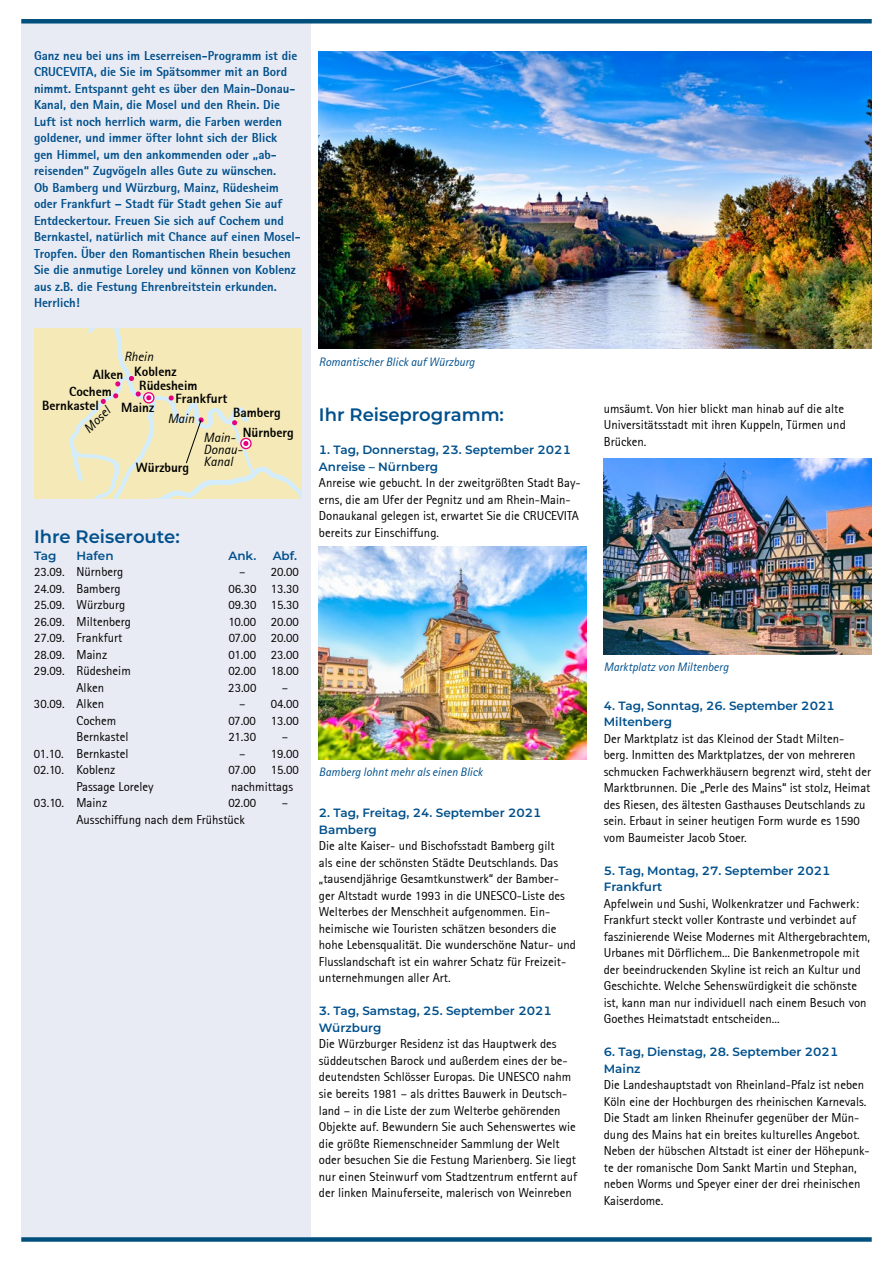
<style>
.page{position:relative;width:893px;height:1263px;background:#fff}
.page>*{position:absolute;margin:0;border:0;box-sizing:border-box;transform-origin:0 0}
.t1{font:600 18px "Montserrat";color:#00508c}
.t2{font:800 13.2px "Rotis Sans Serif";color:#000}
.t3{font:italic 13.2px/17px "Rotis Sans Serif";color:#000}
.t4{font:12.75px/16.5px "Rotis Sans Serif";color:#000}
.t5{font:800 12.75px/16.5px "Rotis Sans Serif";color:#00508c}
.t6{font:600 12px/16.5px "Montserrat";color:#00508c}
.t7{font:italic 12px "Rotis Sans Serif";color:#00508c}
.s1{font-weight:800;font-style:normal}
</style>
<div class="page">
<div style="left:21px;top:24px;width:289px;height:1213px;background:#e9ebf4"></div>
<div style="left:21px;top:19px;width:851px;height:5px;background:#004f7c"></div>
<div style="left:21px;top:1237px;width:851px;height:5px;background:#004f7c"></div>
<img style="left:319px;top:51px;width:553px;height:298px">
<svg style="left:34px;top:328px;width:268px;height:171px;background:#f2e8bb"></svg>
<img style="left:319px;top:546px;width:268px;height:213px">
<img style="left:604px;top:459px;width:268px;height:195px">
<p class="t5" style="left:34px;top:47px;width:268px">Ganz neu bei uns im Leserreisen-Programm ist die CRUCEVITA, die Sie im Spätsommer mit an Bord nimmt. Entspannt geht es über den Main-Donau-Kanal, den Main, die Mosel und den Rhein. Die Luft ist noch herrlich warm, die Farben werden goldener, und immer öfter lohnt sich der Blick<br>gen Himmel, um den ankommenden oder „ab&shy;reisenden“ Zugvögeln alles Gute zu wünschen.<br>Ob Bamberg und Würzburg, Mainz, Rüdesheim oder Frankfurt – Stadt für Stadt gehen Sie auf Entdeckertour. Freuen Sie sich auf Cochem und Bernkastel, natürlich mit Chance auf einen Mosel-Tropfen. Über den Romantischen Rhein besuchen Sie die anmutige Loreley und können von Koblenz aus z.B. die Festung Ehrenbreitstein erkunden.<br>Herrlich!</p>
<p class="t3" style="left:124px;top:348px;width:31px">Rhein</p>
<p class="t2" style="left:134px;top:363px;width:44px">Koblenz</p>
<p class="t2" style="left:93px;top:366px;width:32px">Alken</p>
<p class="t2" style="left:42px;top:398px;width:58px">Bernkastel</p>
<p class="t2" style="left:121px;top:400px;width:34px">Mainz</p>
<p class="t2" style="left:139px;top:377px;width:60px">Rüdesheim</p>
<p class="t2" style="left:69px;top:383px;width:44px">Cochem</p>
<p class="t2" style="left:175px;top:390px;width:53px">Frankfurt</p>
<p class="t3" style="left:80px;top:424px;width:32px;rotate:-44deg">Mosel</p>
<p class="t2" style="left:233px;top:404px;width:49px">Bamberg</p>
<p class="t3" style="left:168px;top:410px;width:28px">Main</p>
<p class="t3" style="left:204px;top:424px;width:92px">Main- <span class="s1">Nürnberg<br></span>Donau-</p>
<p class="t3" style="left:204px;top:453px;width:31px">Kanal</p>
<p class="t2" style="left:136px;top:459px;width:55px">Würzburg</p>
<h1 class="t1" style="left:34px;top:524px;width:147px">Ihre Reiseroute:</h1>
<p class="t6" style="left:34px;top:546px;width:24px">Tag</p>
<p class="t6" style="left:77px;top:546px;width:39px">Hafen</p>
<p class="t6" style="left:228px;top:546px;width:29px">Ank.</p>
<p class="t6" style="left:273px;top:546px;width:26px">Abf.</p>
<p class="t4" style="left:34px;top:563px;width:91px">23.09. Nürnberg</p>
<p class="t4" style="left:239px;top:563px;width:61px">– 20.00</p>
<p class="t4" style="left:34px;top:580px;width:88px">24.09. Bamberg</p>
<p class="t4" style="left:228px;top:580px;width:72px">06.30 13.30</p>
<p class="t4" style="left:34px;top:596px;width:93px">25.09. Würzburg</p>
<p class="t4" style="left:228px;top:596px;width:72px">09.30 15.30</p>
<p class="t4" style="left:34px;top:613px;width:99px">26.09. Miltenberg</p>
<p class="t4" style="left:229px;top:613px;width:72px">10.00 20.00</p>
<p class="t4" style="left:34px;top:629px;width:90px">27.09. Frankfurt</p>
<p class="t4" style="left:229px;top:629px;width:72px">07.00 20.00</p>
<p class="t4" style="left:34px;top:646px;width:75px">28.09. Mainz</p>
<p class="t4" style="left:229px;top:646px;width:72px">01.00 23.00</p>
<p class="t4" style="left:34px;top:662px;width:98px">29.09. Rüdesheim</p>
<p class="t4" style="left:228px;top:662px;width:72px">02.00 18.00</p>
<p class="t4" style="left:76px;top:679px;width:29px">Alken</p>
<p class="t4" style="left:228px;top:679px;width:30px">23.00</p>
<p class="t4" style="left:282px;top:679px;width:8px">–</p>
<p class="t4" style="left:34px;top:695px;width:72px">30.09. Alken</p>
<p class="t4" style="left:239px;top:695px;width:61px">– 04.00</p>
<p class="t4" style="left:76px;top:712px;width:41px">Cochem</p>
<p class="t4" style="left:229px;top:712px;width:72px">07.00 13.00</p>
<p class="t4" style="left:76px;top:728px;width:53px">Bernkastel</p>
<p class="t4" style="left:229px;top:728px;width:29px">21.30</p>
<p class="t4" style="left:282px;top:728px;width:8px">–</p>
<p class="t4" style="left:34px;top:745px;width:96px">01.10. Bernkastel</p>
<p class="t4" style="left:239px;top:745px;width:61px">– 19.00</p>
<p class="t4" style="left:34px;top:761px;width:83px">02.10. Koblenz</p>
<p class="t4" style="left:229px;top:761px;width:72px">07.00 15.00</p>
<p class="t4" style="left:76px;top:778px;width:79px">Passage Loreley</p>
<p class="t4" style="left:231px;top:778px;width:63px">nachmittags</p>
<p class="t4" style="left:34px;top:794px;width:75px">03.10. Mainz</p>
<p class="t4" style="left:228px;top:794px;width:29px">02.00</p>
<p class="t4" style="left:282px;top:794px;width:8px">–</p>
<p class="t4" style="left:76px;top:811px;width:170px">Ausschiffung nach dem Frühstück</p>
<p class="t7" style="left:319px;top:354px;width:157px">Romantischer Blick auf Würzburg</p>
<h1 class="t1" style="left:319px;top:402px;width:187px">Ihr Reiseprogramm:</h1>
<p class="t6" style="left:319px;top:441px;width:254px">1. Tag, Donnerstag, 23. September 2021<br>Anreise – Nürnberg</p>
<p class="t4" style="left:319px;top:475px;width:263px">Anreise wie gebucht. In der zweitgrößten Stadt Bay&shy;erns, die am Ufer der Pegnitz und am Rhein-Main-Donaukanal gelegen ist, erwartet Sie die CRUCEVITA bereits zur Einschiffung.</p>
<p class="t7" style="left:319px;top:765px;width:165px">Bamberg lohnt mehr als einen Blick</p>
<p class="t6" style="left:319px;top:804px;width:224px">2. Tag, Freitag, 24. September 2021<br>Bamberg</p>
<p class="t4" style="left:319px;top:838px;width:259px">Die alte Kaiser- und Bischofsstadt Bamberg gilt<br>als eine der schönsten Städte Deutschlands. Das „tausendjährige Gesamtkunstwerk“ der Bamber&shy;ger Altstadt wurde 1993 in die UNESCO-Liste des Welterbes der Menschheit aufgenommen. Ein&shy;heimische wie Touristen schätzen besonders die hohe Lebensqualität. Die wunderschöne Natur- und Flusslandschaft ist ein wahrer Schatz für Freizeit&shy;unternehmungen aller Art.</p>
<p class="t6" style="left:319px;top:1002px;width:234px">3. Tag, Samstag, 25. September 2021<br>Würzburg</p>
<p class="t4" style="left:319px;top:1036px;width:260px">Die Würzburger Residenz ist das Hauptwerk des süddeutschen Barock und außerdem eines der be&shy;deutendsten Schlösser Europas. Die UNESCO nahm sie bereits 1981 – als drittes Bauwerk in Deutsch&shy;land – in die Liste der zum Welterbe gehörenden Objekte auf. Bewundern Sie auch Sehenswertes wie die größte Riemenschneider Sammlung der Welt oder besuchen Sie die Festung Marienberg. Sie liegt nur einen Steinwurf vom Stadtzentrum entfernt auf der linken Mainuferseite, malerisch von Weinreben</p>
<p class="t4" style="left:604px;top:400px;width:243px">umsäumt. Von hier blickt man hinab auf die alte<br>Universitätsstadt mit ihren Kuppeln, Türmen und<br>Brücken.</p>
<p class="t7" style="left:604px;top:660px;width:126px">Marktplatz von Miltenberg</p>
<p class="t6" style="left:604px;top:697px;width:233px">4. Tag, Sonntag, 26. September 2021<br>Miltenberg</p>
<p class="t4" style="left:604px;top:730px;width:269px">Der Marktplatz ist das Kleinod der Stadt Milten&shy;berg. Inmitten des Marktplatzes, der von mehreren schmucken Fachwerkhäusern begrenzt wird, steht der Marktbrunnen. Die „Perle des Mains“ ist stolz, Heimat des Riesen, des ältesten Gasthauses Deutschlands zu sein. Erbaut in seiner heutigen Form wurde es 1590 vom Baumeister Jacob Stoer.</p>
<p class="t6" style="left:604px;top:862px;width:228px">5. Tag, Montag, 27. September 2021<br>Frankfurt</p>
<p class="t4" style="left:604px;top:895px;width:268px">Apfelwein und Sushi, Wolkenkratzer und Fachwerk:<br>Frankfurt steckt voller Kontraste und verbindet auf faszinierende Weise Modernes mit Althergebrachtem, Urbanes mit Dörflichem... Die Bankenmetropole mit der beeindruckenden Skyline ist reich an Kultur und Geschichte. Welche Sehenswürdigkeit die schönste ist, kann man nur individuell nach einem Besuch von Goethes Heimatstadt entscheiden...</p>
<p class="t6" style="left:604px;top:1043px;width:236px">6. Tag, Dienstag, 28. September 2021<br>Mainz</p>
<p class="t4" style="left:604px;top:1077px;width:267px">Die Landeshauptstadt von Rheinland-Pfalz ist neben Köln eine der Hochburgen des rheinischen Karnevals.<br>Die Stadt am linken Rheinufer gegenüber der Mün&shy;dung des Mains hat ein breites kulturelles Angebot.<br>Neben der hübschen Altstadt ist einer der Höhepunk&shy;te der romanische Dom Sankt Martin und Stephan, neben Worms und Speyer einer der drei rheinischen Kaiserdome.</p>
</div>
